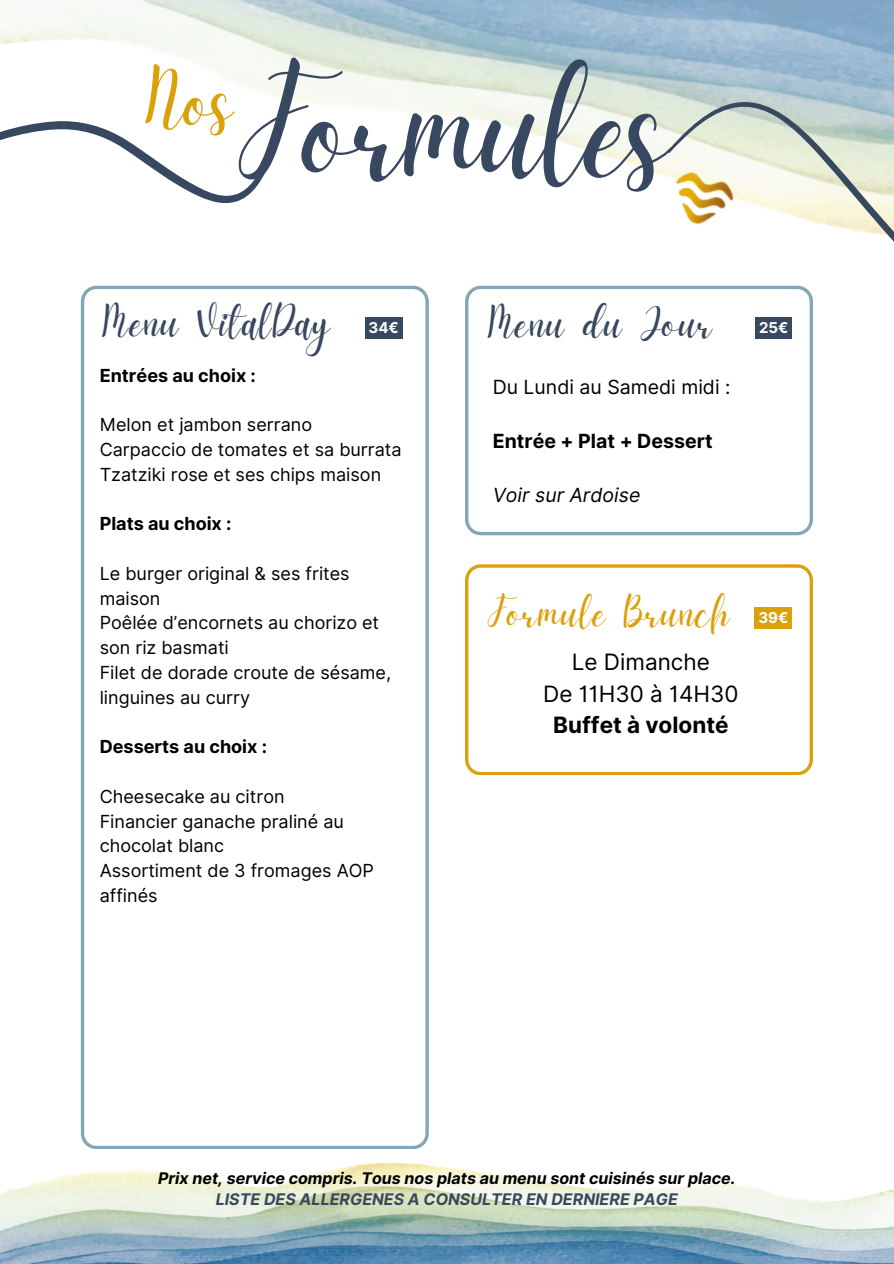
<style>
.page{position:relative;width:894px;height:1264px;background:#fff}
.page>*{position:absolute;margin:0;border:0;box-sizing:border-box;transform-origin:0 0}
.t1{font:155.7px "Daydream";color:#384860}
.t2{font:83.85px "Daydream";color:#dba10a}
.t3{font:45px "Daydream";letter-spacing:.03em;color:#384860}
.t4{font:43.5px "Daydream";letter-spacing:.03em;color:#dba10a}
.t5{font:22.5px/31.5px "Inter";color:#000;text-align:center}
.t6{font:19.5px "Inter";color:#000}
.t7{font:700 19.5px "Inter";color:#000}
.t8{font:italic 19.5px "Inter";color:#000}
.t9{font:18px/24.8px "Inter";color:#000}
.t10{font:700 18px "Inter";color:#000}
.t11{font:italic 700 16.05px "Inter";color:#000}
.t12{font:italic 700 16.05px "Inter";color:#384860}
.t13{font:700 15px "Inter";color:#fffef9}
.s1{font-weight:700}
</style>
<div class="page">
<svg style="left:465px;top:345px;width:347px;height:190px"></svg>
<svg style="left:81px;top:345px;width:347px;height:803px"></svg>
<img style="left:0;top:1162px;width:893px;height:101px">
<svg style="left:465px;top:564px;width:347px;height:210px"></svg>
<img style="left:0;top:0;width:893px;height:345px">
<svg style="left:0;top:69px;width:291px;height:163px"></svg>
<svg style="left:667px;top:18px;width:226px;height:340px"></svg>
<img style="left:655px;top:162px;width:93px;height:77px">
<div style="left:365px;top:317px;width:37px;height:22px;background:#384860"></div>
<div style="left:755px;top:317px;width:36px;height:22px;background:#384860"></div>
<div style="left:754px;top:607px;width:37px;height:22px;background:#dba10a"></div>
<p class="t1" style="left:238px;top:39px;width:433px">Formules</p>
<h5 class="t2" style="left:145px;top:53px;width:90px">Nos</h5>
<h2 class="t3" style="left:102px;top:296px;width:230px">Menu VitalDay</h2>
<p class="t13" style="left:368px;top:318px;width:32px">34€</p>
<h6 class="t10" style="left:100px;top:364px;width:158px">Entrées au choix :</h6>
<h5 class="t9" style="left:100px;top:412px;width:303px">Melon et jambon serrano<br>Carpaccio de tomates et sa burrata<br>Tzatziki rose et ses chips maison</h5>
<h6 class="t10" style="left:100px;top:513px;width:133px">Plats au choix :</h6>
<h6 class="t9" style="left:100px;top:561px;width:293px">Le burger original &amp; ses frites maison<br>Poêlée d’encornets au chorizo et son riz basmati<br>Filet de dorade croute de sésame, linguines au curry</h6>
<h5 class="t10" style="left:100px;top:736px;width:169px">Desserts au choix :</h5>
<h6 class="t9" style="left:100px;top:783px;width:276px">Cheesecake au citron<br>Financier ganache praliné au chocolat blanc<br>Assortiment de 3 fromages AOP affinés</h6>
<p class="t3" style="left:487px;top:298px;width:226px">Menu du Jour</p>
<h3 class="t6" style="left:492px;top:375px;width:239px">Du Lundi au Samedi midi :</h3>
<p class="t7" style="left:492px;top:429px;width:221px">Entrée + Plat + Dessert</p>
<h3 class="t8" style="left:492px;top:483px;width:149px">Voir sur Ardoise</h3>
<p class="t13" style="left:758px;top:318px;width:31px">25€</p>
<h5 class="t4" style="left:487px;top:588px;width:243px">Formule Brunch</h5>
<p class="t5" style="left:543px;top:646px;width:197px">Le Dimanche<br>De 11H30 à 14H30<br><span class="s1">Buffet à volonté</span></p>
<h6 class="t13" style="left:758px;top:608px;width:32px">39€</h6>
<h3 class="t11" style="left:158px;top:1168px;width:578px">Prix net, service compris. Tous nos plats au menu sont cuisinés sur place.</h3>
<p class="t12" style="left:216px;top:1189px;width:463px">LISTE DES ALLERGENES A CONSULTER EN DERNIERE PAGE</p>
</div>
